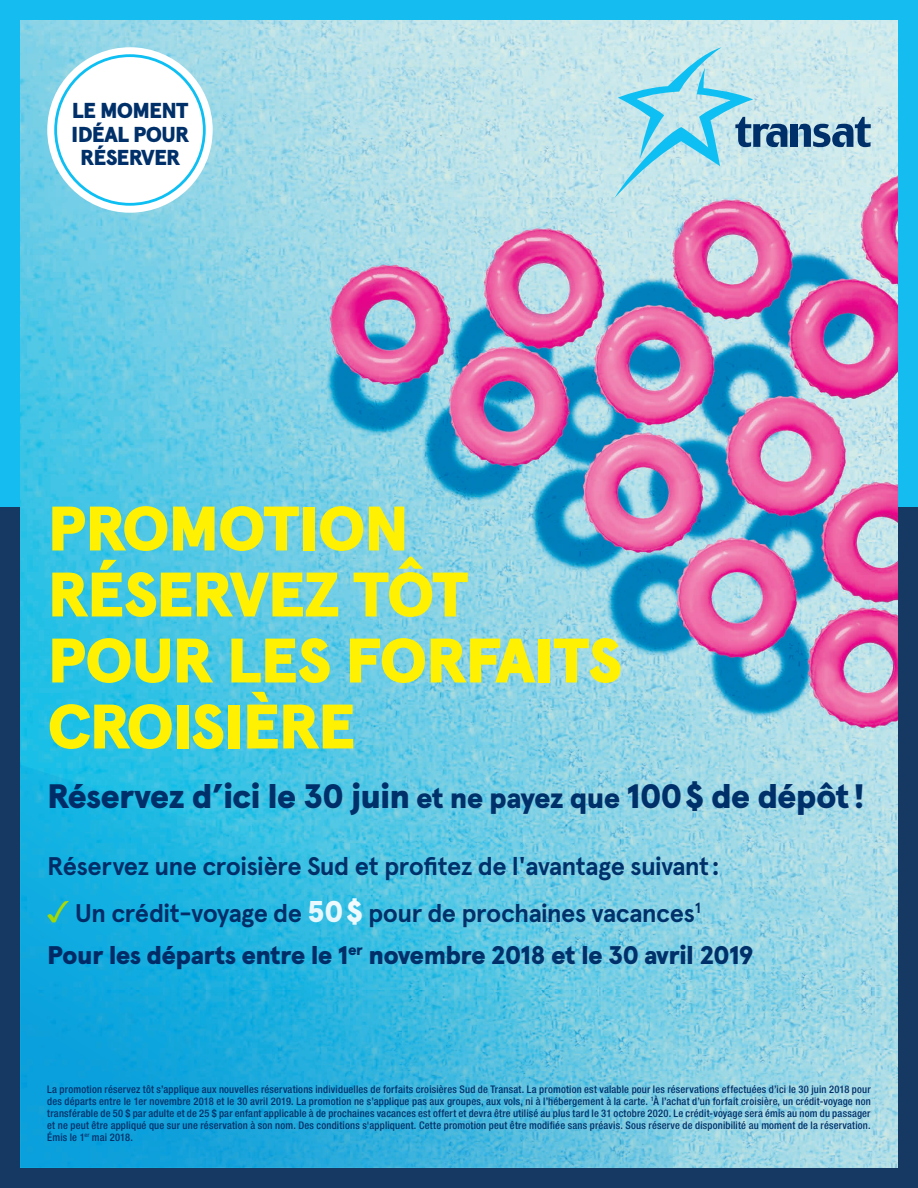
<style>
.page{position:relative;width:918px;height:1188px;background:#fff}
.page>*{position:absolute;margin:0;border:0;box-sizing:border-box;transform-origin:0 0}
.t1{font:900 62.7px/66px "Apercu";letter-spacing:-.03em;color:#fff101}
.t2{font:900 33.9px "Apercu";letter-spacing:-.02em;color:#003069}
.t3{font:700 25.5px "Apercu Pro";letter-spacing:-.025em;color:#003069}
.t4{font:900 25.5px "Apercu";letter-spacing:-.03em;color:#003069}
.USP{font:900 21.6px/23.4px "Apercu";letter-spacing:-.04em;color:#003069;text-align:center}
.t5{font:500 condensed 10.5px/12px "Helvetica Neue";letter-spacing:.015em;color:#003069;text-align:justify}
.s1{font-size:28.8px}
.s2{font-family:"Arial Unicode MS";font-weight:400;font-size:30px;color:#fff101}
.s3{font-family:"Apercu";font-weight:900;font-size:30px;color:#fff}
</style>
<div class="page">
<div style="left:0;top:0;width:918px;height:596px;background:#14bcef"></div>
<div style="left:0;top:508px;width:918px;height:680px;background:#163964"></div>
<img style="left:20px;top:20px;width:877px;height:1148px">
<div style="left:790px;top:124px;width:7px;height:23px;background:#003069"></div>
<svg style="left:798px;top:117px;width:73px;height:30px;background:#6f93af"></svg>
<svg style="left:614px;top:47px;width:173px;height:151px;background:#a9dbe7"></svg>
<svg style="left:47px;top:47px;width:166px;height:166px;background:#daf4fc"></svg>
<div style="left:56px;top:56px;width:148px;height:148px;background:#fff;border-radius:50%"></div>
<div style="left:54px;top:54px;width:152px;height:152px;border:3px solid #0dbff2;border-radius:50%"></div>
<svg style="left:20px;top:765px;width:653px;height:403px;background:#3ebae0"></svg>
<p class="USP" style="left:71px;top:99px;width:119px">LE MOMENT<br>IDÉAL POUR<br>RÉSERVER</p>
<p class="t1" style="left:47px;top:496px;width:577px">PROMOTION<br>RÉSERVEZ TÔT<br>POUR LES FORFAITS<br>CROISIÈRE</p>
<p class="t2" style="left:47px;top:775px;width:820px">Réservez d’ici le 30 juin <span class="s1">et ne payez que</span> 100$ de dépôt!</p>
<p class="t3" style="left:47px;top:847px;width:674px">Réservez une croisière Sud et profitez de l'avantage suivant:</p>
<p class="t3" style="left:47px;top:893px;width:655px"><span class="s2">✓</span> Un crédit-voyage de <span class="s3">50$</span> pour de prochaines vacances<sup>1</sup></p>
<p class="t4" style="left:47px;top:939px;width:708px">Pour les départs entre le 1<sup>er</sup> novembre 2018 et le 30 avril 2019</p>
<p class="t5" style="left:47px;top:1083px;width:825px">La promotion réservez tôt s’applique aux nouvelles réservations individuelles de forfaits croisières Sud de Transat. La promotion est valable pour les réservations effectuées d’ici le 30 juin 2018 pour des départs entre le 1er novembre 2018 et le 30 avril 2019. La promotion ne s’applique pas aux groupes, aux vols, ni à l’hébergement à la carte. <sup>1</sup>À l’achat d’un forfait croisière, un crédit-voyage non transférable de 50 $ par adulte et de 25 $ par enfant applicable à de prochaines vacances est offert et devra être utilisé au plus tard le 31 octobre 2020. Le crédit-voyage sera émis au nom du passager et ne peut être appliqué que sur une réservation à son nom. Des conditions s'appliquent. Cette promotion peut être modifiée sans préavis. Sous réserve de disponibilité au moment de la réservation.<br>Émis le 1<sup>er</sup> mai 2018.</p>
</div>
